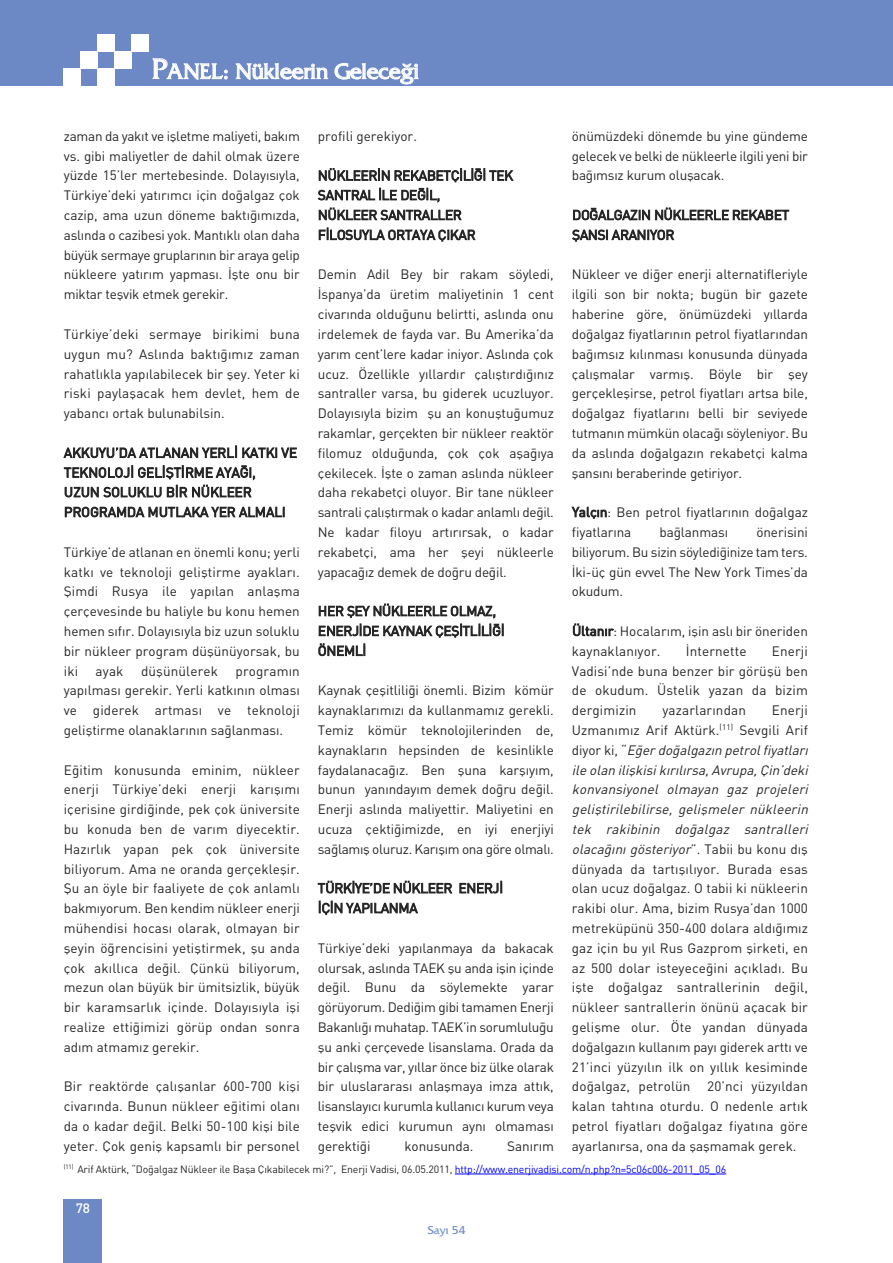
<style>
.page{position:relative;width:893px;height:1263px;background:#fff}
.page>*{position:absolute;margin:0;border:0;box-sizing:border-box;transform-origin:0 0}
.t1{font:22.5px "TR France";letter-spacing:-.005em;color:#fff}
.t2{font:13.5px/19.8px "DIN Bek";color:#272627;text-align:justify}
.t3{font:500 13.5px "DI Nbek";color:#fff}
.t4{font:12px "TR France";color:#6c89c5}
.t5{font:10.5px "DIN Bek";letter-spacing:-.015em;color:#272627}
.s1{font-size:30px}
.s2{font-style:italic}
.s3{color:#00f}
</style>
<div class="page">
<div style="left:0;top:0;width:893px;height:86px;background:#6c89c5"></div>
<div style="left:64px;top:69px;width:17px;height:17px;background:#fff"></div>
<div style="left:81px;top:52px;width:17px;height:17px;background:#fff"></div>
<div style="left:98px;top:35px;width:17px;height:17px;background:#fff"></div>
<div style="left:98px;top:69px;width:17px;height:17px;background:#fff"></div>
<div style="left:115px;top:52px;width:17px;height:17px;background:#fff"></div>
<div style="left:132px;top:35px;width:17px;height:17px;background:#fff"></div>
<div style="left:64px;top:1199px;width:38px;height:64px;background:#6c89c5"></div>
<hr style="left:455px;top:1174px;width:271px;height:1px;background:#00f">
<h1 class="t1" style="left:152px;top:58px;width:269px"><span class="s1">P</span>ANEL: Nükleerin Geleceği</h1>
<p class="t2" style="left:318px;top:126px;width:101px">profili gerekiyor.</p>
<p class="t2" style="left:318px;top:165px;width:197px;text-align:left">NÜKLEERİN REKABETÇİLİĞİ TEK<br>SANTRAL İLE DEĞİL,<br>NÜKLEER SANTRALLER<br>FİLOSUYLA ORTAYA ÇIKAR</p>
<p class="t2" style="left:318px;top:264px;width:238px">Demin Adil Bey bir rakam söyledi, İspanya’da üretim maliyetinin 1 cent civarında olduğunu belirtti, aslında onu irdelemek de fayda var. Bu Amerika’da yarım cent’lere kadar iniyor. Aslında çok ucuz. Özellikle yıllardır çalıştırdığınız santraller varsa, bu giderek ucuzluyor.<br>Dolayısıyla bizim şu an konuştuğumuz rakamlar, gerçekten bir nükleer reaktör filomuz olduğunda, çok çok aşağıya çekilecek. İşte o zaman aslında nükleer daha rekabetçi oluyor. Bir tane nükleer santrali çalıştırmak o kadar anlamlı değil.<br>Ne kadar filoyu artırırsak, o kadar rekabetçi, ama her şeyi nükleerle yapacağız demek de doğru değil.</p>
<p class="t2" style="left:318px;top:601px;width:188px;text-align:left">HER ŞEY NÜKLEERLE OLMAZ,<br>ENERJİDE KAYNAK ÇEŞİTLİLİĞİ<br>ÖNEMLİ</p>
<p class="t2" style="left:318px;top:680px;width:238px">Kaynak çeşitliliği önemli. Bizim kömür kaynaklarımızı da kullanmamız gerekli.<br>Temiz kömür teknolojilerinden de, kaynakların hepsinden de kesinlikle faydalanacağız. Ben şuna karşıyım, bunun yanındayım demek doğru değil.<br>Enerji aslında maliyettir. Maliyetini en ucuza çektiğimizde, en iyi enerjiyi sağlamış oluruz. Karışım ona göre olmalı.</p>
<p class="t2" style="left:318px;top:878px;width:187px">TÜRKİYE’DE NÜKLEER ENERJİ<br>İÇİN YAPILANMA</p>
<p class="t2" style="left:318px;top:938px;width:238px">Türkiye’deki yapılanmaya da bakacak olursak, aslında TAEK şu anda işin içinde değil. Bunu da söylemekte yarar görüyorum. Dediğim gibi tamamen Enerji Bakanlığı muhatap. TAEK’in sorumluluğu şu anki çerçevede lisanslama. Orada da bir çalışma var, yıllar önce biz ülke olarak bir uluslararası anlaşmaya imza attık, lisanslayıcı kurumla kullanıcı kurum veya teşvik edici kurumun aynı olmaması gerektiği</p>
<p class="t2" style="left:64px;top:126px;width:238px">zaman da yakıt ve işletme maliyeti, bakım vs. gibi maliyetler de dahil olmak üzere yüzde 15’ler mertebesinde. Dolayısıyla, Türkiye’deki yatırımcı için doğalgaz çok cazip, ama uzun döneme baktığımızda, aslında o cazibesi yok. Mantıklı olan daha büyük sermaye gruplarının bir araya gelip nükleere yatırım yapması. İşte onu bir miktar teşvik etmek gerekir.</p>
<p class="t2" style="left:64px;top:324px;width:238px">Türkiye’deki sermaye birikimi buna uygun mu? Aslında baktığımız zaman rahatlıkla yapılabilecek bir şey. Yeter ki riski paylaşacak hem devlet, hem de yabancı ortak bulunabilsin.</p>
<p class="t2" style="left:64px;top:442px;width:235px;text-align:left">AKKUYU’DA ATLANAN YERLİ KATKI VE<br>TEKNOLOJİ GELİŞTİRME AYAĞI,<br>UZUN SOLUKLU BİR NÜKLEER<br>PROGRAMDA MUTLAKA YER ALMALI</p>
<p class="t2" style="left:64px;top:542px;width:238px">Türkiye’de atlanan en önemli konu; yerli katkı ve teknoloji geliştirme ayakları.<br>Şimdi Rusya ile yapılan anlaşma çerçevesinde bu haliyle bu konu hemen hemen sıfır. Dolayısıyla biz uzun soluklu bir nükleer program düşünüyorsak, bu iki</p>
<p class="t2" style="left:572px;top:126px;width:238px">önümüzdeki dönemde bu yine gündeme gelecek ve belki de nükleerle ilgili yeni bir bağımsız kurum oluşacak.</p>
<p class="t2" style="left:572px;top:205px;width:219px">DOĞALGAZIN NÜKLEERLE REKABET<br>ŞANSI ARANIYOR</p>
<p class="t2" style="left:572px;top:264px;width:238px">Nükleer ve diğer enerji alternatifleriyle ilgili son bir nokta; bugün bir gazete haberine göre, önümüzdeki yıllarda doğalgaz fiyatlarının petrol fiyatlarından bağımsız kılınması konusunda dünyada çalışmalar varmış. Böyle bir şey gerçekleşirse, petrol fiyatları artsa bile, doğalgaz fiyatlarını belli bir seviyede tutmanın mümkün olacağı söyleniyor. Bu da aslında doğalgazın rekabetçi kalma şansını beraberinde getiriyor.</p>
<p class="t2" style="left:572px;top:502px;width:238px">Yalçın: Ben petrol fiyatlarının doğalgaz fiyatlarına</p>
<p class="t2" style="left:572px;top:522px;width:238px;text-indent:184px">önerisini biliyorum. Bu sizin söylediğinize tam ters.<br>İki-üç gün evvel The New York Times’da okudum.</p>
<p class="t2" style="left:572px;top:621px;width:238px">Ültanır: Hocalarım, işin aslı bir öneriden kaynaklanıyor.</p>
<p class="t2" style="left:659px;top:522px;width:70px">bağlanması</p>
<p class="t2" style="left:686px;top:641px;width:62px">İnternette</p>
<p class="t2" style="left:572px;top:641px;width:238px;text-indent:200px">Enerji Vadisi’nde buna benzer bir görüşü ben de okudum. Üstelik yazan da bizim dergimizin</p>
<p class="t2" style="left:96px;top:660px;width:29px">ayak</p>
<p class="t2" style="left:141px;top:660px;width:79px">düşünülerek</p>
<p class="t2" style="left:64px;top:660px;width:238px;text-indent:172px">programın yapılması gerekir. Yerli katkının olması ve giderek artması ve teknoloji geliştirme olanaklarının sağlanması.</p>
<p class="t2" style="left:64px;top:759px;width:238px">Eğitim konusunda eminim, nükleer enerji Türkiye’deki enerji karışımı içerisine girdiğinde, pek çok üniversite bu konuda ben de varım diyecektir.<br>Hazırlık yapan pek çok üniversite biliyorum. Ama ne oranda gerçekleşir.<br>Şu an öyle bir faaliyete de çok anlamlı bakmıyorum. Ben kendim nükleer enerji mühendisi hocası olarak, olmayan bir şeyin öğrencisini yetiştirmek, şu anda çok akıllıca değil. Çünkü biliyorum, mezun olan büyük bir ümitsizlik, büyük bir karamsarlık içinde. Dolayısıyla işi realize ettiğimizi görüp ondan sonra adım atmamız gerekir.</p>
<p class="t2" style="left:64px;top:1076px;width:238px">Bir reaktörde çalışanlar 600-700 kişi civarında. Bunun nükleer eğitimi olanı da o kadar değil. Belki 50-100 kişi bile yeter. Çok geniş kapsamlı bir personel</p>
<p class="t2" style="left:572px;top:700px;width:241px;text-align:left;text-indent:200px">Enerji Uzmanımız Arif Aktürk.<sup>(11)</sup> Sevgili Arif d i y o r k i , “ <span class="s2">Eğer doğalgazın petrol fiyatları ile olan ilişkisi kırılırsa, Avrupa, Çin’deki konvansiyonel olmayan gaz projeleri geliştirilebilirse, gelişmeler nükleerin tek rakibinin doğalgaz santralleri olacağını gösteriyor</span>” . Ta b i i b u ko n u d ı ş dünyada da tartışılıyor. Burada esas olan ucuz doğalgaz. O tabii ki nükleerin rakibi olur. Ama, bizim Rusya’dan 1000 metreküpünü 350-400 dolara aldığımız gaz için bu yıl Rus Gazprom şirketi, en az 500 dolar isteyeceğini açıkladı. Bu işte doğalgaz santrallerinin değil, nükleer santrallerin önünü açacak bir gelişme olur. Öte yandan dünyada doğalgazın kullanım payı giderek arttı ve 21’inci yüzyılın ilk on yıllık kesiminde doğalgaz, petrolün 20’nci yüzyıldan kalan tahtına oturdu. O nedenle artık petrol fiyatları doğalgaz fiyatına göre ayarlanırsa, ona da şaşmamak gerek.</p>
<p class="t5" style="left:64px;top:1162px;width:664px"><sup>(11)</sup> Arif Aktürk, “Doğalgaz Nükleer ile Başa Çıkabilecek mi?”, Enerji Vadisi, 06.05.2011, <span class="s3">http://www.enerjivadisi.com/n.php?n=5c06c006-2011_05_06</span></p>
<p class="t2" style="left:662px;top:700px;width:85px">yazarlarından</p>
<p class="t2" style="left:404px;top:1136px;width:70px">konusunda.</p>
<p class="t2" style="left:507px;top:1136px;width:48px">Sanırım</p>
<p class="t3" style="left:76px;top:1199px;width:16px">78</p>
<p class="t4" style="left:428px;top:1222px;width:39px">Sayı 54</p>
</div>
